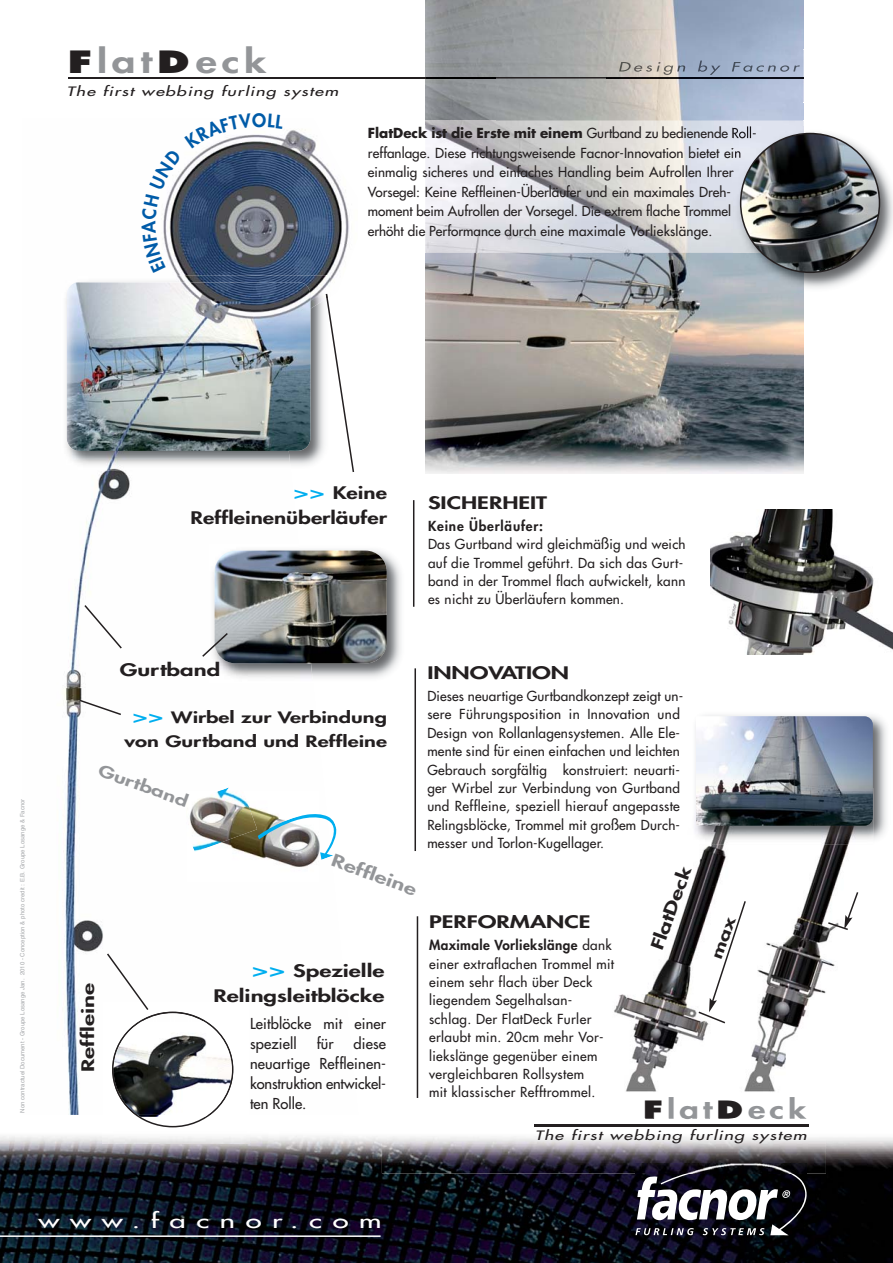
<style>
.page{position:relative;width:893px;height:1263px;background:#fff}
.page>*{position:absolute;margin:0;border:0;box-sizing:border-box;transform-origin:0 0}
.t1{font:800 31.5px "Futura";letter-spacing:.115em;color:#939598;scale:1.33 1}
.t2{font:800 25.8px "Futura";letter-spacing:.115em;color:#939598;scale:1.33 1}
.t3{font:19.5px "Futura";letter-spacing:.365em;color:#fff;scale:1.5 1}
.t4{font:800 18px "Futura";color:#005ba8}
.t5{font:800 16.8px/24.9px "Futura";color:#231f20;text-align:right;scale:1.43 1}
.t6{font:800 16.8px/24.9px "Futura";color:#231f20;text-align:right;scale:1.33 1}
.t7{font:800 16.8px "Futura";color:#939598;scale:1.43 1}
.t8{font:800 15.75px "Futura";color:#939598;scale:1.43 1}
.t9{font:800 15.3px/24.5px "Futura";color:#231f20;text-align:center;scale:1.43 1}
.t10{font:14.7px/20.1px "Futura";letter-spacing:.01em;color:#231f20}
.t11{font:13.5px/18.5px "Futura";letter-spacing:.02em;color:#231f20}
.t12{font:800 13.5px "Futura";letter-spacing:.06em;color:#231f20}
.t13{font:italic 12.6px "Futura";letter-spacing:.06em;color:#231f20;scale:1.43 1}
.t14{font:6px "Helvetica";color:#a7a9ac}
.s1{font-family:"Futura BT";font-weight:900;color:#231f20}
.s2{font-weight:700}
.s3{font-family:"Incised 901 BT";font-weight:900;font-size:15.75px;color:#00aeef}
.s4{font-family:"Incised 901 BT";font-weight:900;color:#00aeef}
.s5{font-weight:800}
</style>
<div class="page">
<img style="left:425px;top:0;width:379px;height:474px">
<img style="left:0;top:1136px;width:893px;height:127px">
<svg style="left:635px;top:1173px;width:171px;height:62px"></svg>
<img style="left:102px;top:1127px;width:147px;height:17px">
<img style="left:382px;top:1118px;width:444px;height:55px">
<img style="left:635px;top:1164px;width:171px;height:9px">
<img style="left:669px;top:1118px;width:44px;height:1px">
<svg style="left:718px;top:1118px;width:17px;height:1px"></svg>
<img style="left:749px;top:1118px;width:57px;height:1px">
<img style="left:535px;top:1124px;width:273px;height:2px">
<hr style="left:68px;top:77px;width:736px;height:2px;background:#231f20">
<img style="left:425px;top:74px;width:71px;height:46px">
<img style="left:606px;top:50px;width:198px;height:52px">
<img style="left:606px;top:77px;width:198px;height:2px">
<img style="left:619px;top:61px;width:181px;height:14px">
<img style="left:614px;top:845px;width:234px;height:247px">
<svg style="left:826px;top:890px;width:33px;height:41px"></svg>
<img style="left:710px;top:509px;width:183px;height:146px">
<img style="left:425px;top:120px;width:379px;height:133px">
<img style="left:425px;top:120px;width:71px;height:5px">
<img style="left:804px;top:132px;width:89px;height:156px">
<img style="left:733px;top:253px;width:71px;height:40px">
<img style="left:733px;top:126px;width:75px;height:127px">
<img style="left:740px;top:133px;width:140px;height:140px">
<img style="left:63px;top:129px;width:286px;height:986px">
<img style="left:63px;top:275px;width:267px;height:195px">
<img style="left:76px;top:282px;width:226px;height:1px">
<img style="left:67px;top:283px;width:243px;height:168px">
<svg style="left:325px;top:292px;width:30px;height:182px"></svg>
<img style="left:313px;top:544px;width:88px;height:139px">
<img style="left:208px;top:544px;width:105px;height:139px">
<img style="left:215px;top:551px;width:172px;height:112px;border-radius:21px">
<svg style="left:83px;top:603px;width:40px;height:47px"></svg>
<svg style="left:105px;top:952px;width:128px;height:175px"></svg>
<svg style="left:201px;top:631px;width:28px;height:27px"></svg>
<img style="left:186px;top:860px;width:134px;height:22px">
<svg style="left:169px;top:787px;width:176px;height:73px"></svg>
<svg style="left:78px;top:698px;width:45px;height:18px"></svg>
<hr style="left:413px;top:500px;width:1px;height:107px;background:#231f20">
<hr style="left:414px;top:668px;width:2px;height:183px;background:#231f20">
<hr style="left:417px;top:916px;width:1px;height:182px;background:#231f20">
<hr style="left:0;top:1235px;width:381px;height:2px;background:#fff">
<img style="left:695px;top:715px;width:192px;height:125px">
<img style="left:695px;top:788px;width:178px;height:57px">
<img style="left:697px;top:716px;width:176px;height:110px">
<svg style="left:697px;top:899px;width:50px;height:126px"></svg>
<svg style="left:142px;top:129px;width:110px;height:144px"></svg>
<h1 class="t1" style="left:68px;top:46px;width:151px"><span class="s1">F</span>lat<span class="s1">D</span>eck</h1>
<p class="t13" style="left:67px;top:85px;width:194px">The first webbing furling system</p>
<h3 class="t4" style="left:252px;top:112px;width:16px">O</h3>
<p class="t11" style="left:368px;top:124px;width:390px;line-height:19.5px"><span class="s2">FlatDeck ist die Erste mit einem</span> Gurtband zu bedienende Roll&shy;reffanlage. Diese richtungsweisende Facnor-Innovation bietet ein einmalig sicheres und einfaches Handling beim Aufrollen Ihrer Vorsegel: Keine Reffleinen-Überläufer und ein maximales Dreh&shy;moment beim Aufrollen der Vorsegel. Die extrem flache Trommel erhöht die Performance durch eine maximale Vorliekslänge.</p>
<p class="t14" style="left:20px;top:1112px;width:315px;rotate:-90deg">Non contractuel Document - Groupe Losange Jan. 2010 - Conception &amp; photo credit : E.B. Groupe Losange &amp; Facnor</p>
<p class="t6" style="left:191px;top:482px;width:149px"><span class="s3">&gt;&gt;</span> Keine<br>Reffleinenüberläufer</p>
<p class="t5" style="left:428px;top:492px;width:85px">SICHERHEIT</p>
<p class="t12" style="left:428px;top:519px;width:116px">Keine Überläufer:</p>
<p class="t11" style="left:428px;top:536px;width:259px">Das Gurtband wird gleichmäßig und weich auf die Trommel geführt. Da sich das Gurt&shy;band in der Trommel flach aufwickelt, kann es nicht zu Überläufern kommen.</p>
<p class="t5" style="left:120px;top:658px;width:72px">Gurtband</p>
<p class="t9" style="left:125px;top:706px;width:185px"><span class="s3">&gt;&gt;</span> Wirbel zur Verbindung von Gurtband und Reffleine</p>
<p class="t8" style="left:102px;top:762px;width:67px;rotate:20deg">Gurtband</p>
<p class="t7" style="left:335px;top:852px;width:64px;rotate:20deg">Reffleine</p>
<p class="t5" style="left:77px;top:1072px;width:64px;rotate:-90deg">Reffleine</p>
<p class="t5" style="left:213px;top:960px;width:121px"><span class="s4">&gt;&gt;</span> Spezielle<br>Relingsleitblöcke</p>
<p class="t10" style="left:250px;top:1014px;width:138px">Leitblöcke mit einer speziell</p>
<p class="t10" style="left:317px;top:1034px;width:19px">für</p>
<p class="t10" style="left:250px;top:1034px;width:138px;text-align:justify;text-indent:104px">diese neuartige Reffleinen&shy;konstruktion entwickel&shy;ten Rolle.</p>
<p class="t5" style="left:427px;top:662px;width:101px">INNOVATION</p>
<p class="t11" style="left:427px;top:688px;width:258px">Dieses neuartige Gurtbandkonzept zeigt un&shy;sere Führungsposition in Innovation und Design von Rollanlagensystemen. Alle Ele&shy;mente sind für einen einfachen und leichten Gebrauch sorgfältig konstruiert: neuarti&shy;ger Wirbel zur Verbindung von Gurtband und Reffleine, speziell hierauf angepasste Relingsblöcke, Trommel mit großem Durch&shy;messer und Torlon-Kugellager.</p>
<p class="t5" style="left:646px;top:945px;width:62px;rotate:-70deg">FlatDeck</p>
<p class="t5" style="left:429px;top:911px;width:114px">PERFORMANCE</p>
<p class="t11" style="left:429px;top:937px;width:187px"><span class="s5">Maximale Vorliekslänge</span> dank einer extraflachen Trommel mit einem sehr flach über Deck liegendem Segelhalsan&shy;schlag. Der FlatDeck Furler erlaubt min. 20cm mehr Vor&shy;liekslänge gegenüber einem vergleichbaren Rollsystem<br>mit klassischer Refftrommel.</p>
<h2 class="t2" style="left:643px;top:1097px;width:124px"><span class="s1">F</span>lat<span class="s1">D</span>eck</h2>
<p class="t13" style="left:535px;top:1129px;width:194px">The first webbing furling system</p>
<h3 class="t3" style="left:39px;top:1211px;width:230px">www.facnor.com</h3>
</div>
